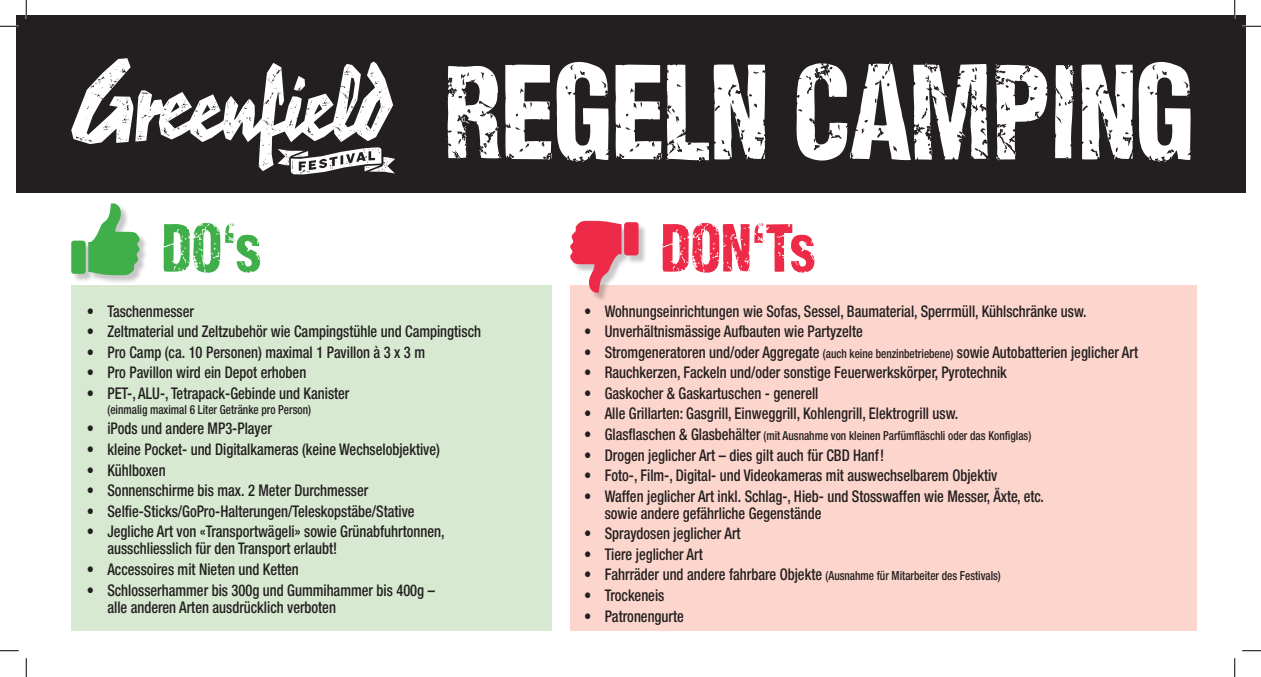
<style>
.page{position:relative;width:1261px;height:677px;background:#fff}
.page>*{position:absolute;margin:0;border:0;box-sizing:border-box;transform-origin:0 0}
.t1{font:126.38px "Daim Extra";letter-spacing:-.025em;color:#fff;scale:.87 1}
.t2{font:63.25px "Daim Extra";color:#ed2a47;scale:.9 1}
.t3{font:63.25px "Daim Extra";color:#40ae49;scale:.9 1}
.t4{font:500 condensed 16.12px/17.2px "Helvetica Neue";color:#231f20;scale:.9 1}
.t5{font:500 condensed 12.5px "Helvetica Neue";color:#231f20;scale:.9 1}
.s1{font-size:12.5px}
.s2{font-size:16.12px}
</style>
<div class="page">
<div style="left:71px;top:285px;width:480px;height:345px;background:#d8e9d2"></div>
<div style="left:570px;top:285px;width:626px;height:345px;background:#fcd5cc"></div>
<div style="left:16px;top:16px;width:1229px;height:177px;background:#231f20"></div>
<svg style="left:71px;top:58px;width:324px;height:116px"></svg>
<div style="left:72px;top:204px;width:77px;height:80px;background:#231f20;opacity:.25"></div>
<svg style="left:71px;top:203px;width:69px;height:72px"></svg>
<div style="left:571px;top:222px;width:76px;height:79px;background:#231f20;opacity:.25"></div>
<svg style="left:570px;top:221px;width:68px;height:71px"></svg>
<svg style="left:0;top:25px;width:19px;height:2px"></svg>
<svg style="left:1242px;top:25px;width:19px;height:2px"></svg>
<svg style="left:0;top:650px;width:19px;height:1px"></svg>
<svg style="left:1242px;top:650px;width:19px;height:1px"></svg>
<svg style="left:25px;top:0;width:2px;height:19px"></svg>
<svg style="left:25px;top:658px;width:2px;height:18px"></svg>
<svg style="left:1234px;top:0;width:1px;height:19px"></svg>
<svg style="left:1234px;top:658px;width:1px;height:18px"></svg>
<h1 class="t1" style="left:442px;top:33px;width:867px">REGELN CAMPING</h1>
<h2 class="t3" style="left:161px;top:208px;width:113px">DO‘s</h2>
<h2 class="t2" style="left:660px;top:208px;width:174px">DON‘Ts</h2>
<p class="t4" style="left:87px;top:302px;width:121px">• Taschenmesser</p>
<p class="t4" style="left:87px;top:322px;width:439px">• Zeltmaterial und Zeltzubehör wie Campingstühle und Campingtisch</p>
<p class="t4" style="left:87px;top:343px;width:377px">• Pro Camp (ca. 10 Personen) maximal 1 Pavillon à 3 x 3 m</p>
<p class="t4" style="left:87px;top:363px;width:245px">• Pro Pavillon wird ein Depot erhoben</p>
<p class="t4" style="left:87px;top:384px;width:293px">• PET-, ALU-, Tetrapack-Gebinde und Kanister</p>
<p class="t5" style="left:107px;top:402px;width:228px">(einmalig maximal 6 Liter Getränke pro Person)</p>
<p class="t4" style="left:87px;top:419px;width:207px">• iPods und andere MP3-Player</p>
<p class="t4" style="left:87px;top:440px;width:394px">• kleine Pocket- und Digitalkameras (keine Wechselobjektive)</p>
<p class="t4" style="left:87px;top:460px;width:89px">• Kühlboxen</p>
<p class="t4" style="left:87px;top:481px;width:314px">• Sonnenschirme bis max. 2 Meter Durchmesser</p>
<p class="t4" style="left:87px;top:501px;width:366px">• Selfie-Sticks/GoPro-Halterungen/Teleskopstäbe/Stative</p>
<p class="t4" style="left:107px;top:522px;width:376px;text-indent:-21px">• Jegliche Art von «Transportwägeli» sowie Grünabfuhrtonnen, ausschliesslich für den Transport erlaubt!</p>
<p class="t4" style="left:87px;top:560px;width:237px">• Accessoires mit Nieten und Ketten</p>
<p class="t4" style="left:107px;top:580px;width:365px;text-indent:-21px">• Schlosserhammer bis 300g und Gummihammer bis 400g – alle anderen Arten ausdrücklich verboten</p>
<p class="t4" style="left:584px;top:302px;width:560px">• Wohnungseinrichtungen wie Sofas, Sessel, Baumaterial, Sperrmüll, Kühlschränke usw.</p>
<p class="t4" style="left:584px;top:322px;width:311px">• Unverhältnismässige Aufbauten wie Partyzelte</p>
<p class="t4" style="left:584px;top:343px;width:617px">• Stromgeneratoren und/oder Aggregate <span class="s1">(auch keine benzinbetriebene)</span> sowie Autobatterien jeglicher Art</p>
<p class="t4" style="left:584px;top:363px;width:471px">• Rauchkerzen, Fackeln und/oder sonstige Feuerwerkskörper, Pyrotechnik</p>
<p class="t4" style="left:584px;top:384px;width:262px">• Gaskocher &amp; Gaskartuschen - generell</p>
<p class="t4" style="left:584px;top:404px;width:417px">• Alle Grillarten: Gasgrill, Einweggrill, Kohlengrill, Elektrogrill usw.</p>
<p class="t5" style="left:584px;top:428px;width:498px"><span class="s2">• Glasflaschen &amp; Glasbehälter</span> (mit Ausnahme von kleinen Parfümfläschli oder das Konfiglas)</p>
<p class="t4" style="left:584px;top:445px;width:335px">• Drogen jeglicher Art – dies gilt auch für CBD Hanf!</p>
<p class="t4" style="left:584px;top:466px;width:461px">• Foto-, Film-, Digital- und Videokameras mit auswechselbarem Objektiv</p>
<p class="t4" style="left:605px;top:486px;width:489px;text-indent:-21px">• Waffen jeglicher Art inkl. Schlag-, Hieb- und Stosswaffen wie Messer, Äxte, etc. sowie andere gefährliche Gegenstände</p>
<p class="t4" style="left:584px;top:524px;width:175px">• Spraydosen jeglicher Art</p>
<p class="t4" style="left:584px;top:545px;width:133px">• Tiere jeglicher Art</p>
<p class="t5" style="left:584px;top:568px;width:465px"><span class="s2">• Fahrräder und andere fahrbare Objekte</span> (Ausnahme für Mitarbeiter des Festivals)</p>
<p class="t4" style="left:584px;top:586px;width:91px">• Trockeneis</p>
<p class="t4" style="left:584px;top:606px;width:112px">• Patronengurte</p>
</div>
